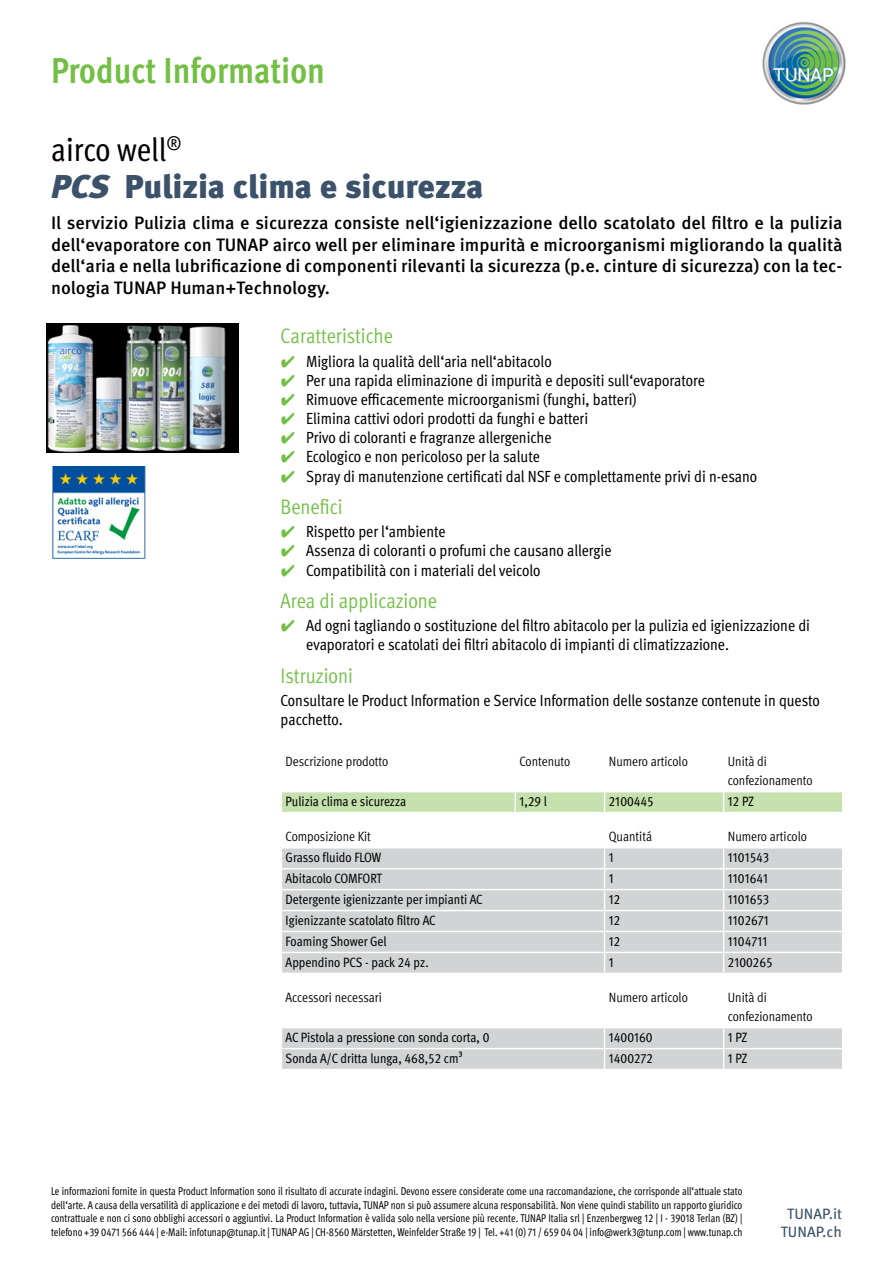
<style>
.page{position:relative;width:893px;height:1263px;background:#fff}
.page>*{position:absolute;margin:0;border:0;box-sizing:border-box;transform-origin:0 0}
.t1{font:700 condensed 36px "Meta Pro";color:#72bf44}
.t2{font:900 33px "Meta Pro";letter-spacing:-.005em;color:#3b526a}
.t3{font:condensed 33px "Meta Pro";letter-spacing:-.005em;color:#000}
.t4{font:condensed 21px "Meta Pro";color:#72bf44}
.t5{font:500 18px/21.6px "Meta Pro";color:#000;text-align:justify}
.t6{font:condensed 16.2px/19px "Meta Pro";color:#000}
.t7{font:15px/18px "Meta Pro";color:#3b526a;text-align:center}
.t8{font:condensed 13.5px "Meta Pro";color:#000}
.t9{font:condensed 13.5px/19.2px "Meta Pro";color:#000}
.t10{font:condensed 11.25px/13.5px "Meta Pro";color:#000;text-align:justify;scale:.92 1}
.s1{font-style:italic}
.s2{font-family:"Wuerth Global";font-stretch:normal;color:#72bf44}
</style>
<div class="page">
<img style="left:762px;top:21px;width:84px;height:84px">
<img style="left:47px;top:323px;width:191px;height:130px">
<svg style="left:281px;top:792px;width:562px;height:20px"></svg>
<svg style="left:282px;top:848px;width:560px;height:124px"></svg>
<img style="left:53px;top:466px;width:92px;height:92px">
<svg style="left:282px;top:1028px;width:560px;height:41px"></svg>
<h1 class="t1" style="left:51px;top:43px;width:275px">Product Information</h1>
<h2 class="t3" style="left:51px;top:125px;width:132px">airco well<sup>®</sup></h2>
<h2 class="t2" style="left:51px;top:161px;width:434px"><span class="s1">PCS</span> Pulizia clima e sicurezza</h2>
<p class="t5" style="left:51px;top:211px;width:793px">Il servizio Pulizia clima e sicurezza consiste nell‘igienizzazione dello scatolato del filtro e la pulizia dell‘evaporatore con TUNAP airco well per eliminare impurità e microorganismi migliorando la qualità dell‘aria e nella lubrificazione di componenti rilevanti la sicurezza (p.e. cinture di sicurezza) con la tec&shy;nologia TUNAP Human+Technology.</p>
<p class="t4" style="left:281px;top:321px;width:114px">Caratteristiche</p>
<p class="t6" style="left:281px;top:350px;width:273px"><span class="s2">✔</span> Migliora la qualità dell‘aria nell‘abitacolo</p>
<p class="t6" style="left:281px;top:369px;width:426px"><span class="s2">✔</span> Per una rapida eliminazione di impurità e depositi sull‘evaporatore</p>
<p class="t6" style="left:281px;top:389px;width:358px"><span class="s2">✔</span> Rimuove efficacemente microorganismi (funghi, batteri)</p>
<p class="t6" style="left:281px;top:408px;width:309px"><span class="s2">✔</span> Elimina cattivi odori prodotti da funghi e batteri</p>
<p class="t6" style="left:281px;top:427px;width:272px"><span class="s2">✔</span> Privo di coloranti e fragranze allergeniche</p>
<p class="t6" style="left:281px;top:446px;width:261px"><span class="s2">✔</span> Ecologico e non pericoloso per la salute</p>
<p class="t6" style="left:281px;top:465px;width:478px"><span class="s2">✔</span> Spray di manutenzione certificati dal NSF e complettamente privi di n-esano</p>
<p class="t4" style="left:281px;top:491px;width:63px">Benefici</p>
<p class="t6" style="left:281px;top:521px;width:166px"><span class="s2">✔</span> Rispetto per l‘ambiente</p>
<p class="t6" style="left:281px;top:540px;width:332px"><span class="s2">✔</span> Assenza di coloranti o profumi che causano allergie</p>
<p class="t6" style="left:281px;top:559px;width:261px"><span class="s2">✔</span> Compatibilità con i materiali del veicolo</p>
<p class="t4" style="left:281px;top:585px;width:158px">Area di applicazione</p>
<p class="t6" style="left:306px;top:615px;width:505px;text-indent:-26px"><span class="s2">✔</span> Ad ogni tagliando o sostituzione del filtro abitacolo per la pulizia ed igienizzazione di evaporatori e scatolati dei filtri abitacolo di impianti di climatizzazione.</p>
<p class="t4" style="left:281px;top:660px;width:74px">Istruzioni</p>
<p class="t6" style="left:281px;top:690px;width:541px">Consultare le Product Information e Service Information delle sostanze contenute in questo pacchetto.</p>
<p class="t9" style="left:286px;top:751px;width:104px">Descrizione prodotto</p>
<p class="t9" style="left:519px;top:751px;width:52px">Contenuto</p>
<p class="t9" style="left:609px;top:751px;width:80px">Numero articolo</p>
<p class="t9" style="left:728px;top:751px;width:86px">Unità di confezionamento</p>
<p class="t8" style="left:286px;top:791px;width:122px">Pulizia clima e sicurezza</p>
<p class="t8" style="left:519px;top:791px;width:29px">1,29 l</p>
<p class="t8" style="left:609px;top:791px;width:46px">2100445</p>
<p class="t8" style="left:728px;top:791px;width:28px">12 PZ</p>
<p class="t9" style="left:286px;top:826px;width:87px">Composizione Kit</p>
<p class="t9" style="left:609px;top:826px;width:45px">Quantitá</p>
<p class="t9" style="left:728px;top:826px;width:80px">Numero articolo</p>
<p class="t8" style="left:286px;top:847px;width:97px">Grasso fluido FLOW</p>
<p class="t8" style="left:609px;top:847px;width:7px">1</p>
<p class="t8" style="left:728px;top:847px;width:43px">1101543</p>
<p class="t8" style="left:286px;top:868px;width:98px">Abitacolo COMFORT</p>
<p class="t8" style="left:609px;top:868px;width:7px">1</p>
<p class="t8" style="left:728px;top:868px;width:42px">1101641</p>
<p class="t8" style="left:286px;top:889px;width:199px">Detergente igienizzante per impianti AC</p>
<p class="t8" style="left:609px;top:889px;width:13px">12</p>
<p class="t8" style="left:728px;top:889px;width:43px">1101653</p>
<p class="t8" style="left:286px;top:910px;width:152px">Igienizzante scatolato filtro AC</p>
<p class="t8" style="left:609px;top:910px;width:13px">12</p>
<p class="t8" style="left:728px;top:910px;width:43px">1102671</p>
<p class="t8" style="left:286px;top:931px;width:102px">Foaming Shower Gel</p>
<p class="t8" style="left:609px;top:931px;width:13px">12</p>
<p class="t8" style="left:728px;top:931px;width:41px">1104711</p>
<p class="t8" style="left:286px;top:952px;width:145px">Appendino PCS - pack 24 pz.</p>
<p class="t8" style="left:609px;top:952px;width:7px">1</p>
<p class="t8" style="left:728px;top:952px;width:46px">2100265</p>
<p class="t9" style="left:286px;top:987px;width:98px">Accessori necessari</p>
<p class="t9" style="left:609px;top:987px;width:80px">Numero articolo</p>
<p class="t9" style="left:728px;top:987px;width:86px">Unità di confezionamento</p>
<p class="t8" style="left:286px;top:1027px;width:205px">AC Pistola a pressione con sonda corta, 0</p>
<p class="t8" style="left:609px;top:1027px;width:45px">1400160</p>
<p class="t8" style="left:728px;top:1027px;width:21px">1 PZ</p>
<p class="t8" style="left:286px;top:1048px;width:178px">Sonda A/C dritta lunga, 468,52 cm³</p>
<p class="t8" style="left:609px;top:1048px;width:46px">1400272</p>
<p class="t8" style="left:728px;top:1048px;width:21px">1 PZ</p>
<p class="t10" style="left:51px;top:1183px;width:753px">Le informazioni fornite in questa Product Information sono il risultato di accurate indagini. Devono essere considerate come una raccomandazione, che corrisponde all‘attuale stato dell‘arte. A causa della versatilità di applicazione e dei metodi di lavoro, tuttavia, TUNAP non si può assumere alcuna responsabilità. Non viene quindi stabilito un rapporto giuridico contrattuale e non ci sono obblighi accessori o aggiuntivi. La Product Information è valida solo nella versione più recente. TUNAP Italia srl | Enzenbergweg 12 | I - 39018 Terlan (BZ) | telefono +39 0471 566 444 | e-Mail: infotunap@tunap.it | TUNAP AG | CH-8560 Märstetten, Weinfelder Straße 19 | Tel. +41 (0) 71 / 659 04 04 | info@werk3@tunp.com | www.tunap.ch</p>
<p class="t7" style="left:781px;top:1203px;width:63px">TUNAP.it<br>TUNAP.ch</p>
</div>
